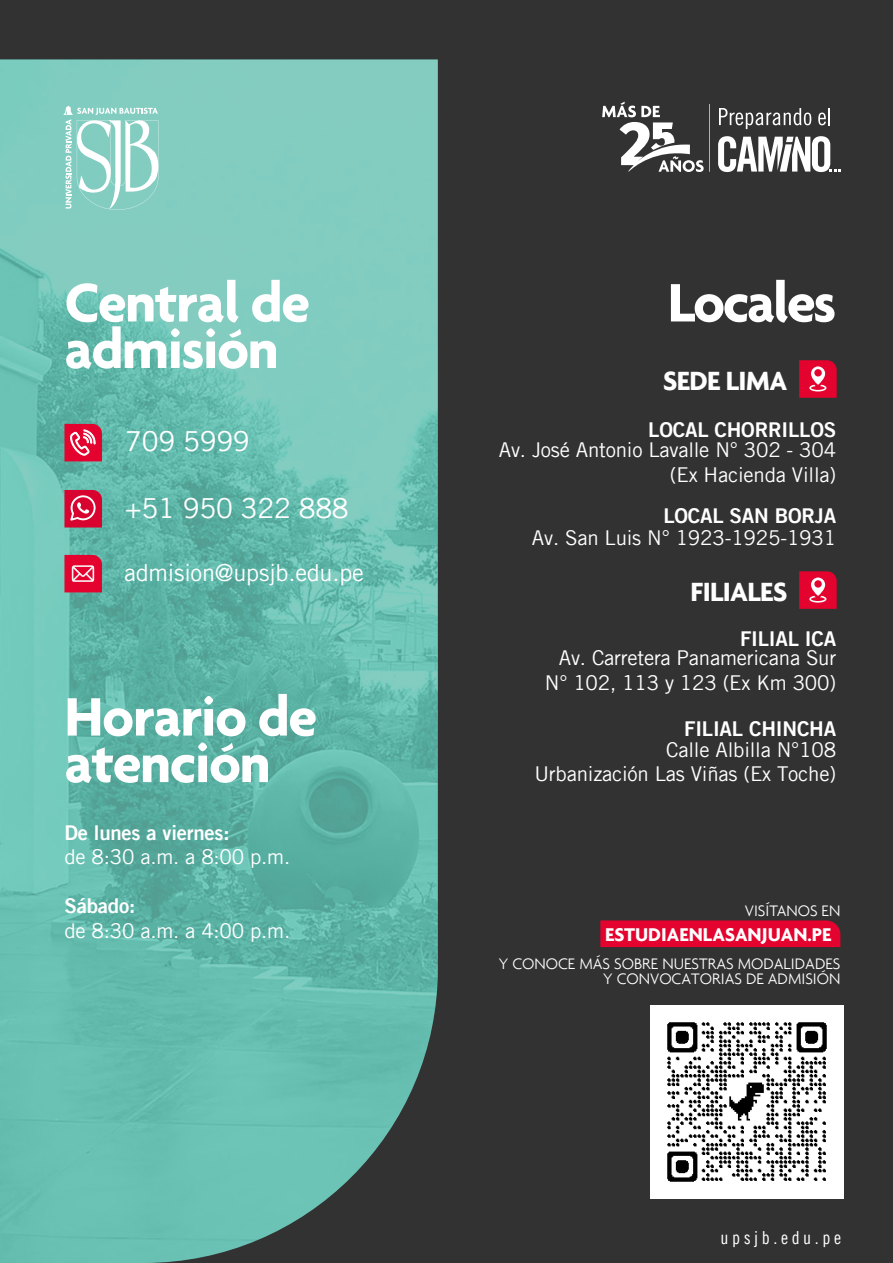
<style>
.page{position:relative;width:893px;height:1263px;background:#323232}
.page>*{position:absolute;margin:0;border:0;box-sizing:border-box;transform-origin:0 0}
.t1{font:700 58.5px/46.5px "Agenda";letter-spacing:-.025em;color:#fff}
.t2{font:700 58.5px "Agenda";letter-spacing:-.045em;color:#fff}
.t3{font:700 28.35px "Agenda";letter-spacing:-.025em;color:#fff}
.t4{font:27.6px "Trade Gothic LT";letter-spacing:-.01em;color:#fff}
.t5{font:23.4px "Trade Gothic LT";letter-spacing:-.01em;color:#fff}
.t6{font:20.4px/24.5px "Trade Gothic LT";letter-spacing:-.01em;color:#fff;text-align:right}
.t7{font:20.4px "Trade Gothic LT Bold Two";letter-spacing:-.01em;color:#fff}
.t8{font:700 19.95px "Agenda";color:#fff}
.t9{font:18px "Trade Gothic LT Cond Eighteen";letter-spacing:.2em;color:#fff}
.t10{font:300 16.35px/15px "Agenda";color:#fff;text-align:right}
</style>
<div class="page">
<img style="left:0;top:59px;width:438px;height:1204px">
<svg style="left:63px;top:106px;width:95px;height:104px;background:#a3d9d0"></svg>
<svg style="left:718px;top:136px;width:122px;height:36px"></svg>
<svg style="left:719px;top:108px;width:92px;height:21px"></svg>
<svg style="left:818px;top:108px;width:12px;height:17px"></svg>
<svg style="left:602px;top:101px;width:108px;height:71px"></svg>
<img style="left:650px;top:1005px;width:193px;height:193px">
<svg style="left:799px;top:360px;width:38px;height:38px"></svg>
<svg style="left:799px;top:571px;width:38px;height:38px"></svg>
<div style="left:600px;top:920px;width:240px;height:27px;background:#e3032e"></div>
<svg style="left:64px;top:424px;width:38px;height:37px"></svg>
<svg style="left:64px;top:555px;width:38px;height:37px"></svg>
<svg style="left:64px;top:490px;width:38px;height:37px"></svg>
<h1 class="t1" style="left:64px;top:284px;width:247px">Central de admisión</h1>
<h3 class="t4" style="left:125px;top:431px;width:126px">709 5999</h3>
<h3 class="t4" style="left:125px;top:497px;width:225px">+51 950 322 888</h3>
<p class="t5" style="left:124px;top:564px;width:241px">admision@upsjb.edu.pe</p>
<h1 class="t1" style="left:64px;top:698px;width:254px">Horario de atención</h1>
<p class="t7" style="left:64px;top:821px;width:167px">De lunes a viernes:</p>
<p class="t6" style="left:64px;top:846px;width:227px">de 8:30 a.m. a 8:00 p.m.</p>
<p class="t7" style="left:64px;top:894px;width:72px">Sábado:</p>
<p class="t6" style="left:64px;top:920px;width:227px">de 8:30 a.m. a 4:00 p.m.</p>
<h1 class="t2" style="left:668px;top:279px;width:170px">Locales</h1>
<h2 class="t3" style="left:663px;top:369px;width:125px">SEDE LIMA</h2>
<p class="t7" style="left:648px;top:418px;width:189px">LOCAL CHORRILLOS</p>
<p class="t6" style="left:499px;top:439px;width:339px">Av. José Antonio Lavalle N° 302 - 304 (Ex Hacienda Villa)</p>
<p class="t7" style="left:663px;top:504px;width:174px">LOCAL SAN BORJA</p>
<p class="t6" style="left:532px;top:527px;width:306px">Av. San Luis N° 1923-1925-1931</p>
<h2 class="t3" style="left:691px;top:580px;width:98px">FILIALES</h2>
<p class="t7" style="left:740px;top:627px;width:98px">FILIAL ICA</p>
<p class="t6" style="left:545px;top:648px;width:293px">Av. Carretera Panamericana Sur<br>N° 102, 113 y 123 (Ex Km 300)</p>
<p class="t7" style="left:684px;top:717px;width:154px">FILIAL CHINCHA</p>
<p class="t6" style="left:534px;top:739px;width:303px">Calle Albilla N°108<br>Urbanización Las Viñas (Ex Toche)</p>
<p class="t10" style="left:745px;top:903px;width:97px">VISÍTANOS EN</p>
<p class="t10" style="left:499px;top:955px;width:343px">Y CONOCE MÁS SOBRE NUESTRAS MODALIDADES<br>Y CONVOCATORIAS DE ADMISIÓN</p>
<p class="t8" style="left:605px;top:927px;width:228px">ESTUDIAENLASANJUAN.PE</p>
<p class="t9" style="left:720px;top:1228px;width:122px">upsjb.edu.pe</p>
</div>
